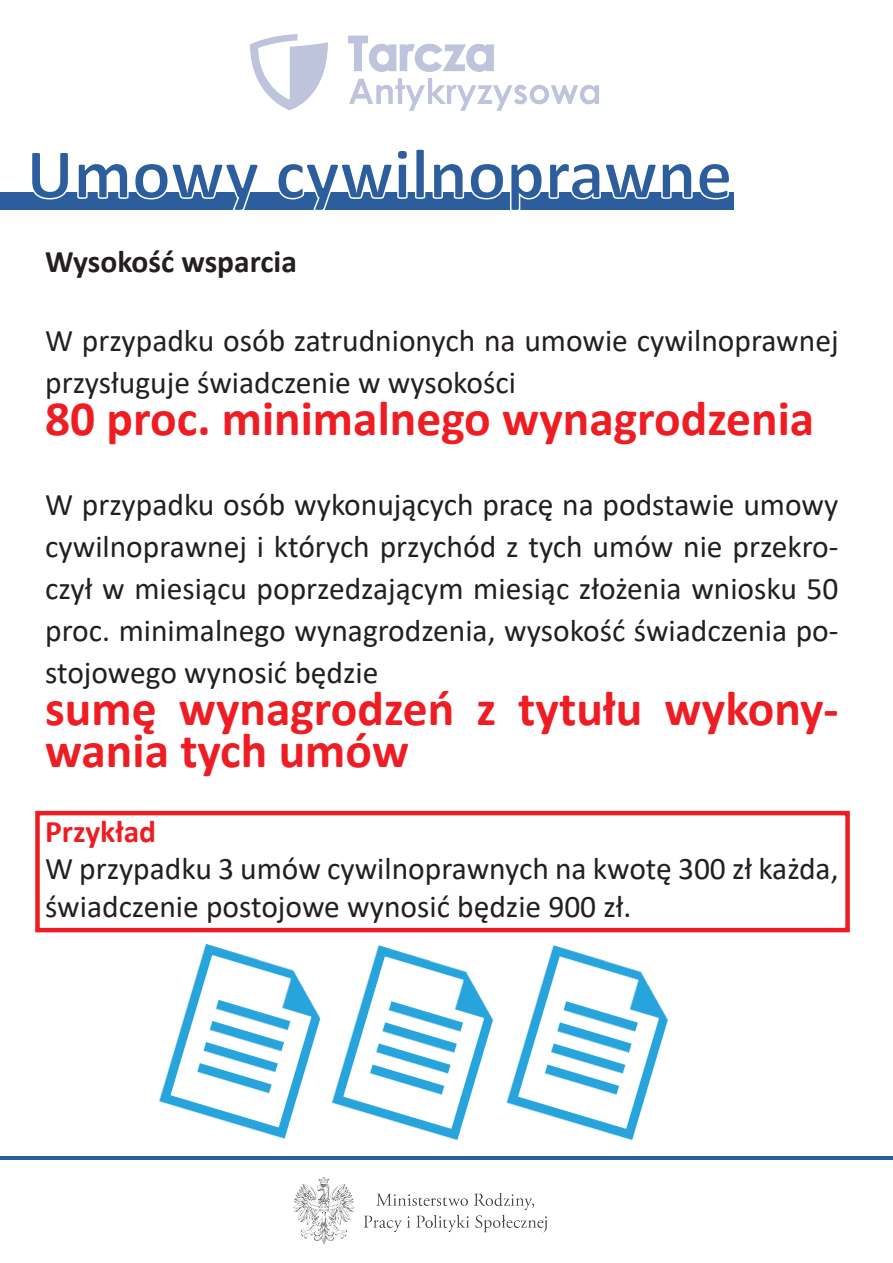
<style>
.page{position:relative;width:893px;height:1263px;background:#fff}
.page>*{position:absolute;margin:0;border:0;box-sizing:border-box;transform-origin:0 0}
.t1{font:700 72px "Calibri";color:#2c5e9d}
.t2{font:700 49.5px/42px "Calibri";color:#ee1d23}
.t3{font:31.5px/42px "Calibri";color:#231f20}
.t4{font:700 31.5px "Calibri";color:#231f20}
.t5{font:700 31.5px "Calibri";color:#ee1d23}
</style>
<div class="page">
<div style="left:0;top:192px;width:734px;height:18px;background:#2c5e9d"></div>
<svg style="left:33px;top:192px;width:34px;height:8px"></svg>
<svg style="left:77px;top:192px;width:174px;height:18px"></svg>
<svg style="left:279px;top:192px;width:450px;height:18px"></svg>
<div style="left:35px;top:811px;width:815px;height:121px;border:4px solid #ee1d23"></div>
<img style="left:63px;top:927px;width:172px;height:198px">
<img style="left:235px;top:927px;width:175px;height:212px">
<img style="left:410px;top:927px;width:356px;height:214px">
<img style="left:250px;top:34px;width:349px;height:77px">
<img style="left:293px;top:1176px;width:254px;height:68px">
<hr style="left:0;top:1156px;width:893px;height:4px;background:#2c5e9d">
<h1 class="t1" style="left:27px;top:123px;width:707px">Umowy cywilnoprawne</h1>
<p class="t4" style="left:45px;top:239px;width:253px">Wysokość wsparcia</p>
<p class="t3" style="left:45px;top:319px;width:795px">W przypadku osób zatrudnionych na umowie cywilnoprawnej przysługuje świadczenie w wysokości</p>
<h2 class="t2" style="left:45px;top:397px;width:771px">80 proc. minimalnego wynagrodzenia</h2>
<p class="t3" style="left:45px;top:482px;width:795px;text-align:justify">W przypadku osób wykonujących pracę na podstawie umowy cywilnoprawnej i których przychód z tych umów nie przekro&shy;czył w miesiącu poprzedzającym miesiąc złożenia wniosku 50 proc. minimalnego wynagrodzenia, wysokość świadczenia po&shy;stojowego wynosić będzie</p>
<h2 class="t2" style="left:45px;top:687px;width:795px">sumę wynagrodzeń z tytułu wykony&shy;wania tych umów</h2>
<p class="t5" style="left:45px;top:809px;width:113px">Przykład</p>
<p class="t3" style="left:45px;top:849px;width:795px;line-height:37.5px">W przypadku 3 umów cywilnoprawnych na kwotę 300 zł każda, świadczenie postojowe wynosić będzie 900 zł.</p>
</div>
